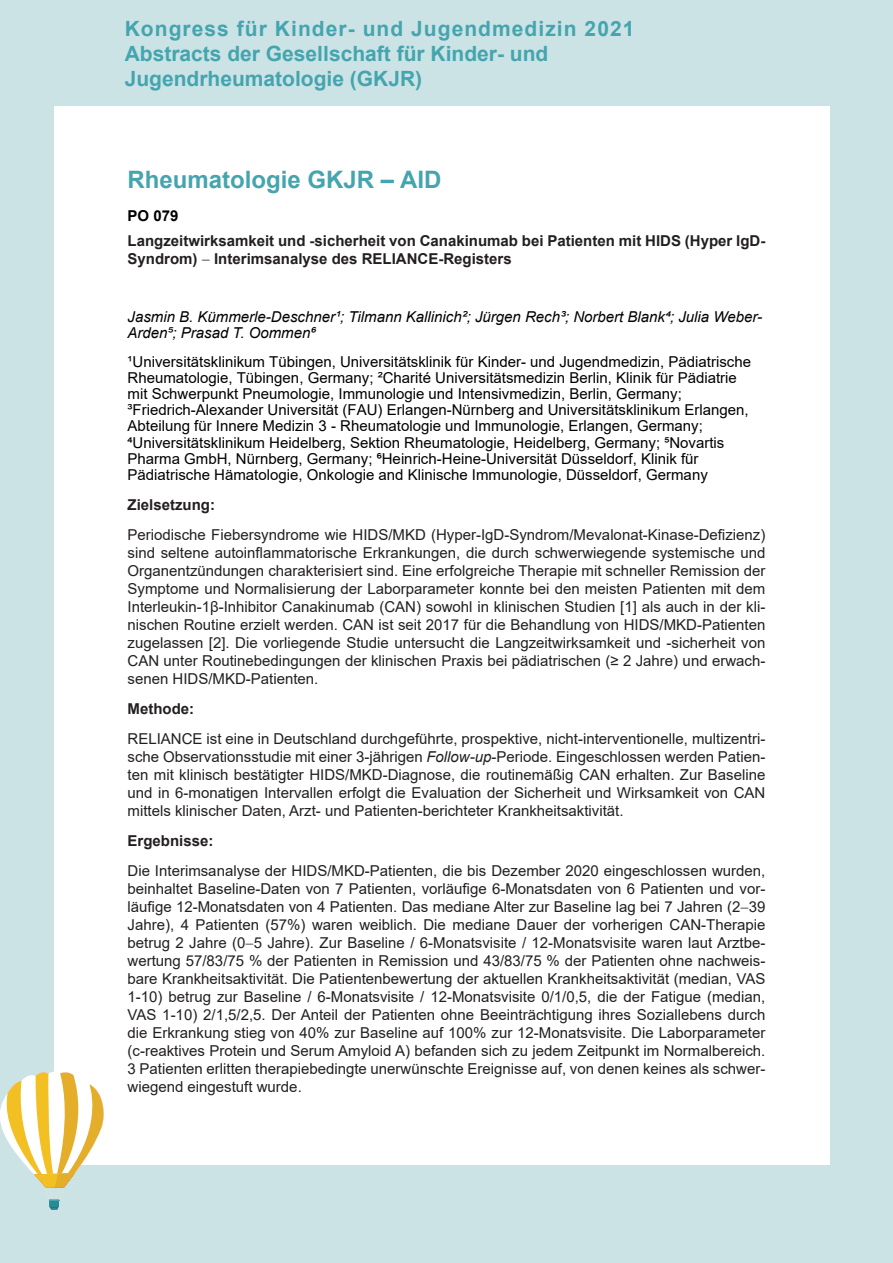
<style>
.page{position:relative;width:893px;height:1263px;background:#cce3e6}
.page>*{position:absolute;margin:0;border:0;box-sizing:border-box;transform-origin:0 0}
.t1{font:700 24px "Arial";color:#44a5ae}
.t2{font:700 21px/25.2px "Arial";color:#44a5ae}
.t3{font:15px/18px "Arial";color:#231f20;text-align:justify}
.t4{font:15px/16.2px "Arial";color:#000}
.t5{font:700 15px/18px "Arial";color:#231f20}
.t6{font:italic 15px/16.2px "Arial";color:#000}
.t7{font:700 15px "Arial";color:#000}
.s1{font-style:italic}
</style>
<div class="page">
<div style="left:54px;top:106px;width:775px;height:1059px;background:#fff"></div>
<svg style="left:0;top:1071px;width:104px;height:138px"></svg>
<h2 class="t2" style="left:125px;top:16px;width:511px">Kongress für Kinder- und Jugendmedizin 2021<br>Abstracts der Gesellschaft für Kinder- und<br>Jugendrheumatologie (GKJR)</h2>
<h1 class="t1" style="left:128px;top:162px;width:315px">Rheumatologie GKJR – AID</h1>
<p class="t7" style="left:128px;top:205px;width:52px">PO 079</p>
<p class="t5" style="left:128px;top:232px;width:639px">Langzeitwirksamkeit und -sicherheit von Canakinumab bei Patienten mit HIDS (Hyper IgD-<br>Syndrom) − Interimsanalyse des RELIANCE-Registers</p>
<p class="t6" style="left:128px;top:309px;width:636px">Jasmin B. Kümmerle-Deschner¹; Tilmann Kallinich²; Jürgen Rech³; Norbert Blank⁴; Julia Weber-<br>Arden⁵; Prasad T. Oommen⁶</p>
<p class="t4" style="left:128px;top:353px;width:625px">¹Universitätsklinikum Tübingen, Universitätsklinik für Kinder- und Jugendmedizin, Pädiatrische Rheumatologie, Tübingen, Germany; ²Charité Universitätsmedizin Berlin, Klinik für Pädiatrie mit Schwerpunkt Pneumologie, Immunologie und Intensivmedizin, Berlin, Germany; ³Friedrich-Alexander Universität (FAU) Erlangen-Nürnberg and Universitätsklinikum Erlangen, Abteilung für Innere Medizin 3 - Rheumatologie und Immunologie, Erlangen, Germany; ⁴Universitätsklinikum Heidelberg, Sektion Rheumatologie, Heidelberg, Germany; ⁵Novartis Pharma GmbH, Nürnberg, Germany; ⁶Heinrich-Heine-Universität Düsseldorf, Klinik für Pädiatrische Hämatologie, Onkologie and Klinische Immunologie, Düsseldorf, Germany</p>
<p class="t5" style="left:128px;top:496px;width:89px">Zielsetzung:</p>
<p class="t3" style="left:128px;top:526px;width:639px">Periodische Fiebersyndrome wie HIDS/MKD (Hyper-IgD-Syndrom/Mevalonat-Kinase-Defizienz) sind seltene autoinflammatorische Erkrankungen, die durch schwerwiegende systemische und Organentzündungen charakterisiert sind. Eine erfolgreiche Therapie mit schneller Remission der Symptome und Normalisierung der Laborparameter konnte bei den meisten Patienten mit dem Interleukin-1β-Inhibitor Canakinumab (CAN) sowohl in klinischen Studien [1] als auch in der kli&shy;nischen Routine erzielt werden. CAN ist seit 2017 für die Behandlung von HIDS/MKD-Patienten zugelassen [2]. Die vorliegende Studie untersucht die Langzeitwirksamkeit und -sicherheit von CAN unter Routinebedingungen der klinischen Praxis bei pädiatrischen (≥ 2 Jahre) und erwach&shy;senen HIDS/MKD-Patienten.</p>
<p class="t5" style="left:128px;top:700px;width:68px">Methode:</p>
<p class="t3" style="left:128px;top:730px;width:639px">RELIANCE ist eine in Deutschland durchgeführte, prospektive, nicht-interventionelle, multizentri&shy;sche Observationsstudie mit einer 3-jährigen <span class="s1">Follow-up</span>-Periode. Eingeschlossen werden Patien&shy;ten mit klinisch bestätigter HIDS/MKD-Diagnose, die routinemäßig CAN erhalten. Zur Baseline und in 6-monatigen Intervallen erfolgt die Evaluation der Sicherheit und Wirksamkeit von CAN mittels klinischer Daten, Arzt- und Patienten-berichteter Krankheitsaktivität.</p>
<p class="t5" style="left:128px;top:832px;width:87px">Ergebnisse:</p>
<p class="t3" style="left:128px;top:862px;width:639px">Die Interimsanalyse der HIDS/MKD-Patienten, die bis Dezember 2020 eingeschlossen wurden, beinhaltet Baseline-Daten von 7 Patienten, vorläufige 6-Monatsdaten von 6 Patienten und vor&shy;läufige 12-Monatsdaten von 4 Patienten. Das mediane Alter zur Baseline lag bei 7 Jahren (2−39<br>Jahre), 4 Patienten (57%) waren weiblich. Die mediane Dauer der vorherigen CAN-Therapie betrug 2 Jahre (0−5 Jahre). Zur Baseline / 6-Monatsvisite / 12-Monatsvisite waren laut Arztbe&shy;wertung 57/83/75 % der Patienten in Remission und 43/83/75 % der Patienten ohne nachweis&shy;bare Krankheitsaktivität. Die Patientenbewertung der aktuellen Krankheitsaktivität (median, VAS 1-10) betrug zur Baseline / 6-Monatsvisite / 12-Monatsvisite 0/1/0,5, die der Fatigue (median, VAS 1-10) 2/1,5/2,5. Der Anteil der Patienten ohne Beeinträchtigung ihres Soziallebens durch die Erkrankung stieg von 40% zur Baseline auf 100% zur 12-Monatsvisite. Die Laborparameter (c-reaktives Protein und Serum Amyloid A) befanden sich zu jedem Zeitpunkt im Normalbereich.<br>3 Patienten erlitten therapiebedingte unerwünschte Ereignisse auf, von denen keines als schwer&shy;wiegend eingestuft wurde.</p>
</div>
